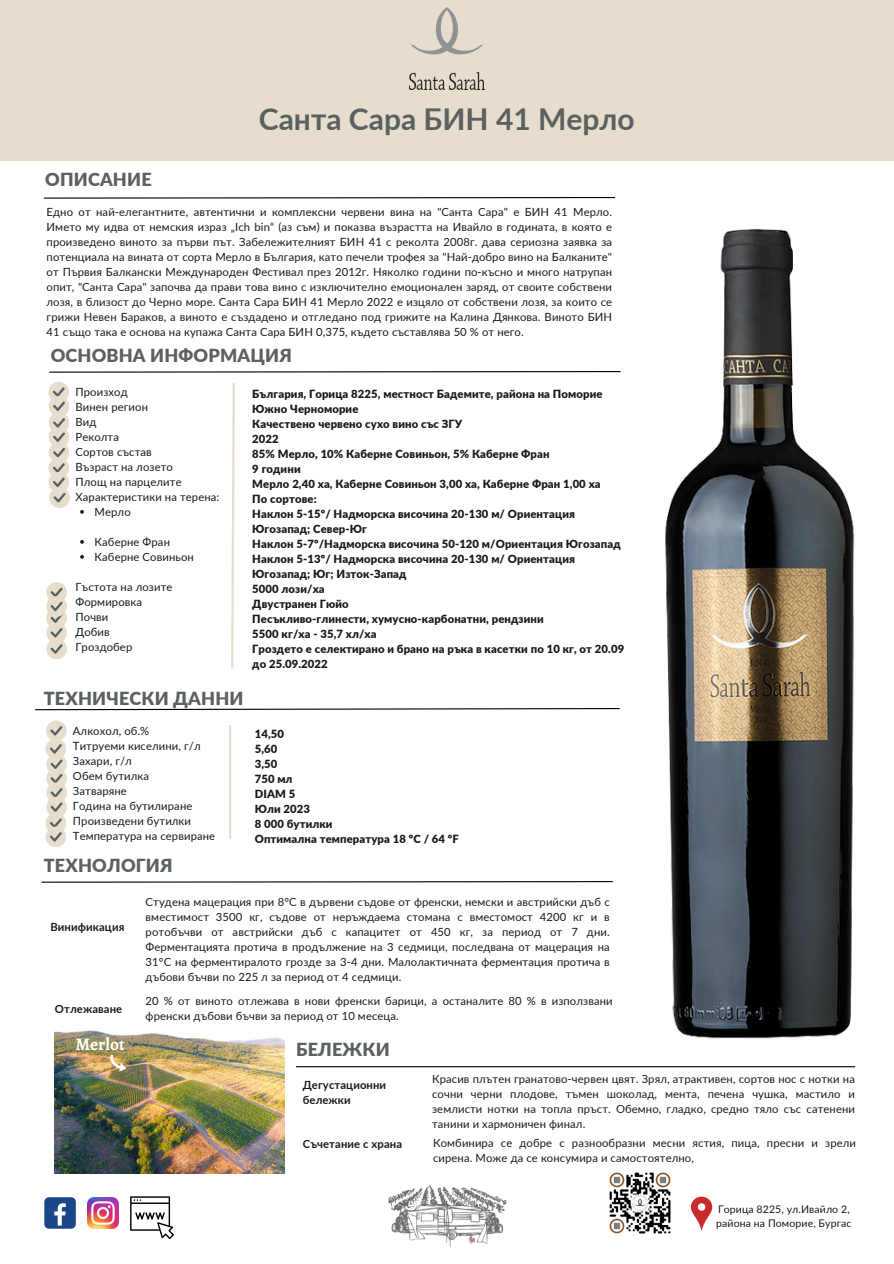
<style>
.page{position:relative;width:894px;height:1264px;background:#fff}
.page>*{position:absolute;margin:0;border:0;box-sizing:border-box;transform-origin:0 0}
.t1{font:700 30px "Lato";color:#5a6160}
.t2{font:900 18px "Lato";letter-spacing:.01em;color:#5a6160}
.t3{font:700 17.55px "Alegreya";color:#fff}
.t4{font:11.25px/15px "Lato";letter-spacing:.01em;color:#1a1a1a;text-align:justify}
.t5{font:900 11.25px/15px "Lato";letter-spacing:.01em;color:#1a1a1a}
.t6{font:700 11.25px/15px "Lato";letter-spacing:.01em;color:#1a1a1a}
.t7{font:10.5px/14px "Lato";letter-spacing:.01em;color:#1a1a1a}
</style>
<div class="page">
<div style="left:0;top:0;width:893px;height:161px;background:#e6ddcc"></div>
<svg style="left:43px;top:197px;width:572px;height:2px"></svg>
<svg style="left:41px;top:881px;width:572px;height:2px"></svg>
<hr style="left:296px;top:1066px;width:558px;height:1px;background:#000">
<img style="left:55px;top:1030px;width:229px;height:143px">
<div style="left:46px;top:720px;width:20px;height:20px;background:#e6ddcc;border-radius:50%"></div>
<svg style="left:50px;top:726px;width:12px;height:9px"></svg>
<div style="left:45px;top:738px;width:21px;height:20px;background:#e6ddcc;border-radius:50%"></div>
<svg style="left:50px;top:744px;width:12px;height:9px"></svg>
<div style="left:46px;top:768px;width:20px;height:20px;background:#e6ddcc;border-radius:50%"></div>
<div style="left:46px;top:754px;width:20px;height:20px;background:#e6ddcc;border-radius:50%"></div>
<div style="left:46px;top:782px;width:20px;height:20px;background:#e6ddcc;border-radius:50%"></div>
<div style="left:46px;top:796px;width:20px;height:21px;background:#e6ddcc;border-radius:50%"></div>
<svg style="left:51px;top:759px;width:12px;height:53px"></svg>
<div style="left:45px;top:813px;width:21px;height:20px;background:#e6ddcc;border-radius:50%"></div>
<div style="left:45px;top:826px;width:21px;height:20px;background:#e6ddcc;border-radius:50%"></div>
<svg style="left:50px;top:818px;width:12px;height:23px"></svg>
<hr style="left:229px;top:725px;width:2px;height:113px;background:#e6ddcc">
<div style="left:48px;top:382px;width:21px;height:20px;background:#e6ddcc;border-radius:50%"></div>
<div style="left:49px;top:396px;width:20px;height:20px;background:#e6ddcc;border-radius:50%"></div>
<svg style="left:53px;top:387px;width:12px;height:24px"></svg>
<div style="left:49px;top:427px;width:20px;height:20px;background:#e6ddcc;border-radius:50%"></div>
<div style="left:49px;top:412px;width:20px;height:21px;background:#e6ddcc;border-radius:50%"></div>
<svg style="left:53px;top:418px;width:12px;height:24px"></svg>
<div style="left:49px;top:442px;width:20px;height:20px;background:#e6ddcc;border-radius:50%"></div>
<svg style="left:53px;top:448px;width:12px;height:9px"></svg>
<div style="left:48px;top:457px;width:21px;height:21px;background:#e6ddcc;border-radius:50%"></div>
<div style="left:48px;top:472px;width:21px;height:20px;background:#e6ddcc;border-radius:50%"></div>
<svg style="left:53px;top:463px;width:12px;height:24px"></svg>
<div style="left:49px;top:487px;width:20px;height:20px;background:#e6ddcc;border-radius:50%"></div>
<svg style="left:53px;top:493px;width:13px;height:9px"></svg>
<svg style="left:231px;top:383px;width:4px;height:286px"></svg>
<svg style="left:49px;top:371px;width:572px;height:2px"></svg>
<div style="left:46px;top:622px;width:20px;height:20px;background:#e6ddcc;border-radius:50%"></div>
<div style="left:46px;top:608px;width:20px;height:20px;background:#e6ddcc;border-radius:50%"></div>
<div style="left:46px;top:638px;width:20px;height:21px;background:#e6ddcc;border-radius:50%"></div>
<svg style="left:51px;top:644px;width:12px;height:9px"></svg>
<div style="left:46px;top:582px;width:20px;height:20px;background:#e6ddcc;border-radius:50%"></div>
<div style="left:46px;top:596px;width:20px;height:20px;background:#e6ddcc;border-radius:50%"></div>
<svg style="left:51px;top:587px;width:12px;height:50px"></svg>
<img style="left:665px;top:229px;width:190px;height:810px">
<svg style="left:107px;top:1054px;width:21px;height:18px"></svg>
<img style="left:409px;top:8px;width:75px;height:82px">
<svg style="left:35px;top:708px;width:585px;height:2px"></svg>
<img style="left:388px;top:1185px;width:119px;height:63px">
<svg style="left:690px;top:1196px;width:22px;height:35px"></svg>
<svg style="left:80px;top:510px;width:4px;height:3px"></svg>
<svg style="left:80px;top:540px;width:4px;height:3px"></svg>
<svg style="left:80px;top:555px;width:4px;height:3px"></svg>
<img style="left:609px;top:1172px;width:62px;height:62px">
<div style="left:44px;top:1197px;width:32px;height:31px;background:#1a4789;border-radius:5px"></div>
<svg style="left:54px;top:1203px;width:12px;height:22px"></svg>
<img style="left:87px;top:1197px;width:31px;height:31px">
<svg style="left:130px;top:1196px;width:44px;height:43px"></svg>
<h1 class="t2" style="left:45px;top:168px;width:108px">ОПИСАНИЕ</h1>
<p class="t1" style="left:259px;top:101px;width:377px">Санта Сара БИН 41 Мерло</p>
<p class="t4" style="left:47px;top:204px;width:567px">Едно от най-елегантните, автентични и комплексни червени вина на "Санта Сара" е БИН 41 Мерло.<br>Името му идва от немския израз „Ich bin“ (аз съм) и показва възрастта на Ивайло в годината, в която е произведено виното за първи път. Забележителният БИН 41 с реколта 2008г. дава сериозна заявка за потенциала на вината от сорта Мерло в България, като печели трофея за "Най-добро вино на Балканите" от Първия Балкански Международен Фестивал през 2012г. Няколко години по-късно и много натрупан опит, "Санта Сара" започва да прави това вино с изключително емоционален заряд, от своите собствени лозя, в близост до Черно море. Санта Сара БИН 41 Мерло 2022 е изцяло от собствени лозя, за които се грижи Невен Бараков, а виното е създадено и отгледано под грижите на Калина Дянкова. Виното БИН 41 също така е основа на купажа Санта Сара БИН 0,375, където съставлява 50 % от него.</p>
<p class="t2" style="left:51px;top:344px;width:242px">ОСНОВНА ИНФОРМАЦИЯ</p>
<p class="t4" style="left:75px;top:384px;width:54px">Произход</p>
<p class="t4" style="left:75px;top:399px;width:74px">Винен регион</p>
<p class="t4" style="left:75px;top:414px;width:22px">Вид</p>
<p class="t4" style="left:75px;top:429px;width:45px">Реколта</p>
<p class="t4" style="left:75px;top:444px;width:78px">Сортов състав</p>
<p class="t4" style="left:75px;top:459px;width:99px">Възраст на лозето</p>
<p class="t4" style="left:75px;top:474px;width:108px">Площ на парцелите</p>
<p class="t4" style="left:75px;top:489px;width:145px">Характеристики на терена:</p>
<p class="t4" style="left:95px;top:504px;width:38px">Мерло</p>
<p class="t4" style="left:95px;top:534px;width:77px">Каберне Фран</p>
<h4 class="t4" style="left:95px;top:549px;width:101px">Каберне Совиньон</h4>
<p class="t4" style="left:75px;top:579px;width:98px">Гъстота на лозите</p>
<p class="t4" style="left:75px;top:594px;width:68px">Формировка</p>
<p class="t4" style="left:75px;top:609px;width:34px">Почви</p>
<p class="t4" style="left:75px;top:624px;width:36px">Добив</p>
<p class="t4" style="left:75px;top:639px;width:58px">Гроздобер</p>
<p class="t2" style="left:44px;top:687px;width:201px">ТЕХНИЧЕСКИ ДАННИ</p>
<p class="t4" style="left:73px;top:723px;width:78px">Алкохол, об.%</p>
<p class="t4" style="left:73px;top:738px;width:129px">Титруеми киселини, г/л</p>
<p class="t4" style="left:73px;top:753px;width:60px">Захари, г/л</p>
<p class="t4" style="left:73px;top:768px;width:78px">Обем бутилка</p>
<p class="t4" style="left:73px;top:783px;width:55px">Затваряне</p>
<p class="t4" style="left:73px;top:798px;width:121px">Година на бутилиране</p>
<p class="t4" style="left:73px;top:813px;width:120px">Произведени бутилки</p>
<p class="t4" style="left:73px;top:828px;width:144px">Температура на сервиране</p>
<h2 class="t5" style="left:252px;top:386px;width:373px">България, Горица 8225, местност Бадемите, района на Поморие Южно Черноморие<br>Качествено червено сухо вино със ЗГУ<br>2022<br>85% Мерло, 10% Каберне Совиньон, 5% Каберне Фран<br>9 години<br>Мерло 2,40 ха, Каберне Совиньон 3,00 ха, Каберне Фран 1,00 ха<br>По сортове:<br>Наклон 5-15º/ Надморска височина 20-130 м/ Ориентация Югозапад; Север-Юг<br>Наклон 5-7º/Надморска височина 50-120 м/Ориентация Югозапад Наклон 5-13º/ Надморска височина 20-130 м/ Ориентация Югозапад; Юг; Изток-Запад<br>5000 лози/ха<br>Двустранен Гюйо<br>Песъкливо-глинести, хумусно-карбонатни, рендзини<br>5500 кг/ха - 35,7 хл/ха<br>Гроздето е селектирано и брано на ръка в касетки по 10 кг, от 20.09 до 25.09.2022</h2>
<p class="t5" style="left:255px;top:726px;width:205px">14,50<br>5,60<br>3,50<br>750 мл<br>DIAM 5<br>Юли 2023<br>8 000 бутилки<br>Оптимална температура 18 ºC / 64 ºF</p>
<p class="t2" style="left:44px;top:853px;width:130px">ТЕХНОЛОГИЯ</p>
<p class="t4" style="left:146px;top:894px;width:465px">Студена мацерация при 8°C в дървени съдове от френски, немски и австрийски дъб с вместимост 3500 кг, съдове от неръждаема стомана с вместомост 4200 кг и в ротобъчви от австрийски дъб с капацитет от 450 кг, за период от 7 дни.<br>Ферментацията протича в продължение на 3 седмици, последвана от мацерация на 31°C на ферментиралото грозде за 3-4 дни. Малолактичната ферментация протича в дъбови бъчви по 225 л за период от 4 седмици.</p>
<h2 class="t6" style="left:50px;top:919px;width:75px">Винификация</h2>
<p class="t6" style="left:55px;top:1001px;width:69px">Отлежаване</p>
<p class="t4" style="left:146px;top:992px;width:468px">20 % от виното отлежава в нови френски барици, а останалите 80 % в използвани френски дъбови бъчви за период от 10 месеца.</p>
<p class="t3" style="left:75px;top:1032px;width:51px">Merlot</p>
<p class="t2" style="left:296px;top:1038px;width:95px">БЕЛЕЖКИ</p>
<p class="t6" style="left:303px;top:1076px;width:85px">Дегустационни бележки</p>
<p class="t6" style="left:303px;top:1136px;width:101px">Съчетание с храна</p>
<h2 class="t4" style="left:432px;top:1071px;width:424px">Красив плътен гранатово-червен цвят. Зрял, атрактивен, сортов нос с нотки на сочни черни плодове, тъмен шоколад, мента, печена чушка, мастило и землисти нотки на топла пръст. Обемно, гладко, средно тяло със сатенени танини и хармоничен финал.</h2>
<p class="t4" style="left:433px;top:1135px;width:424px">Комбинира се добре с разнообразни месни ястия, пица, пресни и зрели сирена. Може да се консумира и самостоятелно,</p>
<p class="t7" style="left:716px;top:1201px;width:137px">Горица 8225, ул.Ивайло 2, района на Поморие, Бургас</p>
</div>
